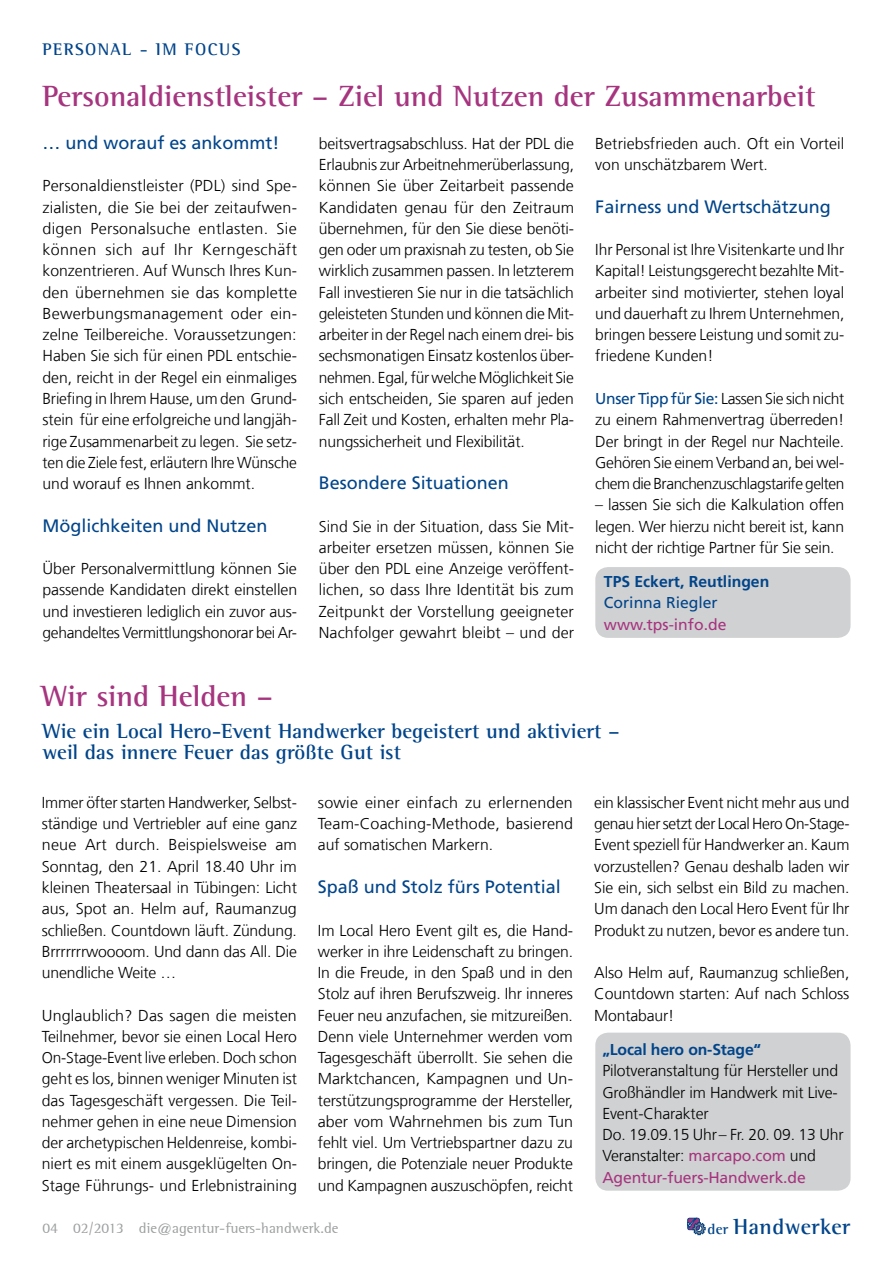
<style>
.page{position:relative;width:893px;height:1263px;background:#fff}
.page>*{position:absolute;margin:0;border:0;box-sizing:border-box;transform-origin:0 0}
.t1{font:700 30px "Rotis Semi Serif";color:#a6347f}
.t2{font:700 22.2px "Rotis Semi Serif";color:#00448a}
.t3{font:700 21px/21.3px "Rotis Semi Serif";color:#00448a}
.t4{font:18px "Frutiger";color:#00448a}
.t5{font:700 17.25px "Rotis Semi Serif";letter-spacing:.08em;color:#00448a}
.t6{font:300 15.75px/21.3px "Frutiger LT Com";letter-spacing:-.01em;color:#000;text-align:justify}
.t7{font:700 15.75px "Frutiger LT Com";color:#00448a}
.t8{font:15.75px "Frutiger LT Com";color:#a6347f}
.t9{font:15.75px "Frutiger LT Com";color:#00448a}
.t10{font:15px "Rotis Semi Serif";color:#9c9e9f}
.s1{font-weight:400;color:#00448a}
.s2{font-weight:400;color:#a6347f}
.s3{font-size:14.85px}
</style>
<div class="page">
<svg style="left:687px;top:1218px;width:18px;height:17px"></svg>
<div style="left:595px;top:1033px;width:256px;height:158px;background:#d0d1d2;border-radius:13px"></div>
<div style="left:595px;top:567px;width:256px;height:71px;background:#d0d1d2;border-radius:13px"></div>
<p class="t5" style="left:43px;top:38px;width:199px">Personal - Im Focus</p>
<h1 class="t1" style="left:43px;top:78px;width:775px">Personaldienstleister – Ziel und nutzen der Zusammenarbeit</h1>
<p class="t6" style="left:319px;top:133px;width:257px">beitsvertragsabschluss. Hat der PDL die Erlaubnis zur Arbeitnehmerüberlassung, können Sie über Zeitarbeit passende Kandidaten genau für den Zeitraum übernehmen, für den Sie diese benöti&shy;gen oder um praxisnah zu testen, ob Sie wirklich zusammen passen. In letzterem Fall investieren Sie nur in die tatsächlich geleisteten Stunden und können die Mit&shy;arbeiter in der Regel nach einem drei- bis sechsmonatigen Einsatz kostenlos über&shy;nehmen. Egal, für welche Möglichkeit Sie sich entscheiden, Sie sparen auf jeden Fall Zeit und Kosten, erhalten mehr Pla&shy;nungssicherheit und Flexibilität.</p>
<p class="t4" style="left:319px;top:472px;width:192px">Besondere Situationen</p>
<p class="t6" style="left:319px;top:516px;width:257px">Sind Sie in der Situation, dass Sie Mit&shy;arbeiter ersetzen müssen, können Sie über den PDL eine Anzeige veröffent&shy;lichen, so dass Ihre Identität bis zum Zeitpunkt der Vorstellung geeigneter Nachfolger gewahrt bleibt – und der</p>
<p class="t4" style="left:43px;top:132px;width:239px">… und worauf es ankommt!</p>
<p class="t6" style="left:43px;top:175px;width:256px">Personaldienstleister (PDL) sind Spe&shy;zialisten, die Sie bei der zeitaufwen&shy;digen Personalsuche entlasten. Sie können sich auf Ihr Kerngeschäft konzentrieren. Auf Wunsch Ihres Kun&shy;den übernehmen sie das komplette Bewerbungsmanagement oder ein&shy;zelne Teilbereiche. Voraussetzungen:<br>Haben Sie sich für einen PDL entschie&shy;den, reicht in der Regel ein einmaliges Briefing in Ihrem Hause, um den Grund&shy;stein für eine erfolgreiche und langjäh&shy;rige Zusammenarbeit zu legen. Sie setz&shy;ten die Ziele fest, erläutern Ihre Wünsche und worauf es Ihnen ankommt.</p>
<p class="t4" style="left:43px;top:515px;width:227px">Möglichkeiten und Nutzen</p>
<p class="t6" style="left:43px;top:558px;width:256px">Über Personalvermittlung können Sie passende Kandidaten direkt einstellen und investieren lediglich ein zuvor aus&shy;gehandeltes Vermittlungshonorar bei Ar-</p>
<p class="t6" style="left:595px;top:133px;width:251px">Betriebsfrieden auch. Oft ein Vorteil von unschätzbarem Wert.</p>
<p class="t4" style="left:595px;top:196px;width:237px">Fairness und Wertschätzung</p>
<p class="t6" style="left:595px;top:239px;width:251px">Ihr Personal ist Ihre Visitenkarte und Ihr Kapital! Leistungsgerecht bezahlte Mit&shy;arbeiter sind motivierter, stehen loyal und dauerhaft zu Ihrem Unternehmen, bringen bessere Leistung und somit zu&shy;friedene Kunden!</p>
<p class="t6" style="left:595px;top:388px;width:251px"><span class="s1">Unser Tipp für Sie:</span> Lassen Sie sich nicht zu einem Rahmenvertrag überreden!<br>Der bringt in der Regel nur Nachteile.<br>Gehören Sie einem Verband an, bei wel&shy;chem die Branchenzuschlagstarife gelten</p>
<p class="t6" style="left:595px;top:494px;width:251px">– lassen Sie sich die Kalkulation offen legen. Wer hierzu nicht bereit ist, kann nicht der richtige Partner für Sie sein.</p>
<p class="t7" style="left:604px;top:572px;width:167px">TPS Eckert, Reutlingen</p>
<p class="t9" style="left:604px;top:593px;width:115px">Corinna Riegler</p>
<p class="t8" style="left:604px;top:615px;width:124px">www.tps-info.de</p>
<h1 class="t1" style="left:42px;top:678px;width:233px">Wir sind Helden –</h1>
<h3 class="t3" style="left:43px;top:720px;width:579px">Wie ein local Hero-event Handwerker begeistert und aktiviert – weil das innere Feuer das größte Gut ist</h3>
<p class="t6" style="left:42px;top:792px;width:257px">Immer öfter starten Handwerker, Selbst&shy;ständige und Vertriebler auf eine ganz neue Art durch. Beispielsweise am Sonntag, den 21. April 18.40 Uhr im kleinen Theatersaal in Tübingen: Licht aus, Spot an. Helm auf, Raumanzug schließen. Countdown läuft. Zündung.<br>Brrrrrrrwoooom. Und dann das All. Die unendliche Weite …</p>
<p class="t6" style="left:42px;top:1004px;width:257px">Unglaublich? Das sagen die meisten Teilnehmer, bevor sie einen Local Hero On-Stage-Event live erleben. Doch schon geht es los, binnen weniger Minuten ist das Tagesgeschäft vergessen. Die Teil&shy;nehmer gehen in eine neue Dimension der archetypischen Heldenreise, kombi&shy;niert es mit einem ausgeklügelten On-Stage Führungs- und Erlebnistraining</p>
<p class="t6" style="left:318px;top:792px;width:257px">sowie einer einfach zu erlernenden Team-Coaching-Methode, basierend auf somatischen Markern.</p>
<p class="t4" style="left:318px;top:876px;width:245px">Spaß und Stolz fürs Potential</p>
<p class="t6" style="left:318px;top:919px;width:257px">Im Local Hero Event gilt es, die Hand&shy;werker in ihre Leidenschaft zu bringen.<br>In die Freude, in den Spaß und in den Stolz auf ihren Berufszweig. Ihr inneres Feuer neu anzufachen, sie mitzureißen.<br>Denn viele Unternehmer werden vom Tagesgeschäft überrollt. Sie sehen die Marktchancen, Kampagnen und Un&shy;terstützungsprogramme der Hersteller, aber vom Wahrnehmen bis zum Tun fehlt viel. Um Vertriebspartner dazu zu bringen, die Potenziale neuer Produkte und Kampagnen auszuschöpfen, reicht</p>
<p class="t6" style="left:594px;top:792px;width:257px">ein klassischer Event nicht mehr aus und genau hier setzt der Local Hero On-Stage-Event speziell für Handwerker an. Kaum vorzustellen? Genau deshalb laden wir Sie ein, sich selbst ein Bild zu machen.<br>Um danach den Local Hero Event für Ihr Produkt zu nutzen, bevor es andere tun.</p>
<p class="t6" style="left:594px;top:962px;width:257px">Also Helm auf, Raumanzug schließen, Countdown starten: Auf nach Schloss Montabaur!</p>
<p class="t7" style="left:602px;top:1040px;width:160px">„Local hero on-Stage“</p>
<p class="t6" style="left:602px;top:1060px;width:243px;text-align:left">Pilotveranstaltung für Hersteller und<br>Großhändler im Handwerk mit Live-<br>Event-Charakter<br>Do. 19.09.15 Uhr – Fr. 20. 09. 13 Uhr<br>Veranstalter: <span class="s2">marcapo.com</span> und<br><span class="s2">Agentur-fuers-Handwerk.de</span></p>
<p class="t10" style="left:43px;top:1219px;width:297px">04 02/2013 die@agentur-fuers-handwerk.de</p>
<h2 class="t2" style="left:707px;top:1213px;width:144px"><span class="s3">der</span> Handwerker</h2>
</div>
